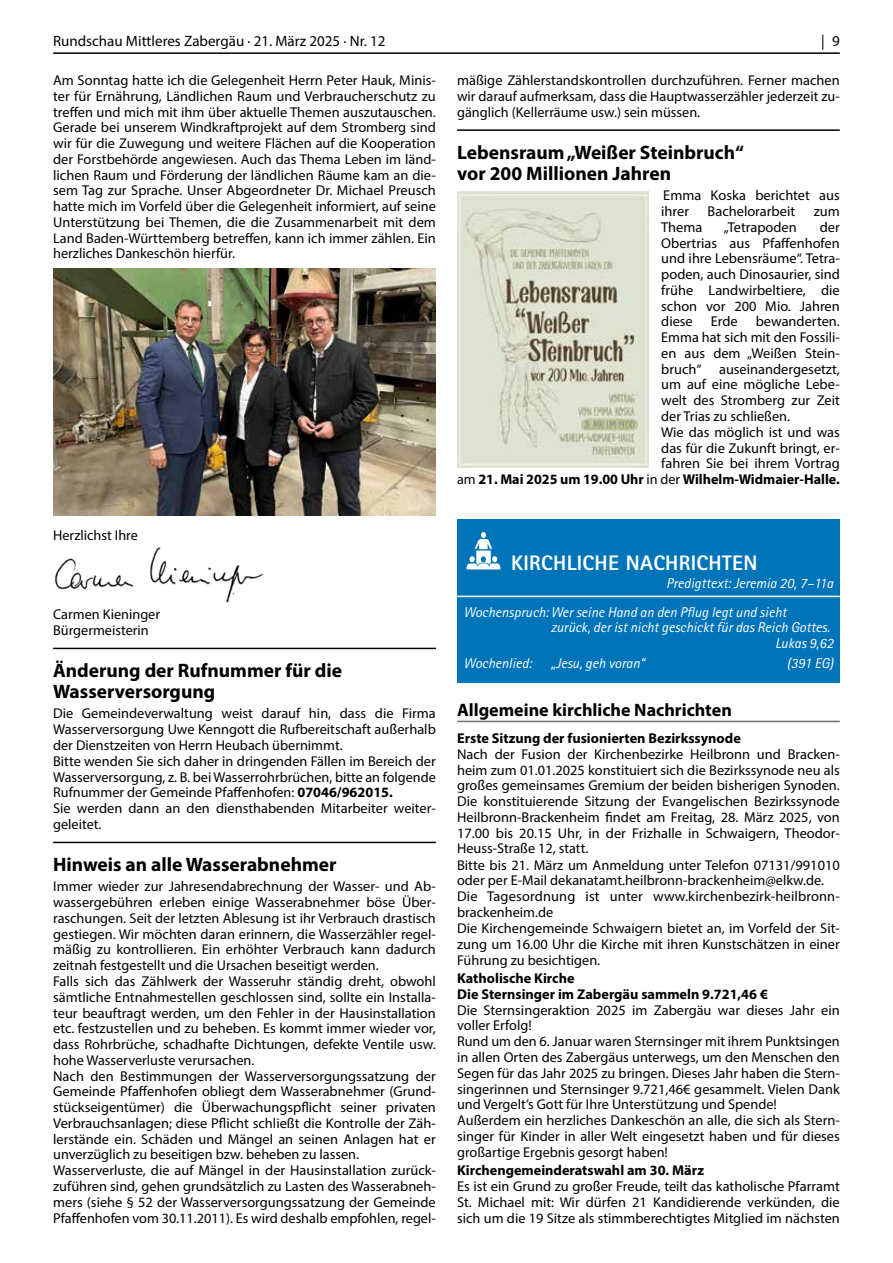
<style>
.page{position:relative;width:893px;height:1263px;background:#fff}
.page>*{position:absolute;margin:0;border:0;box-sizing:border-box;transform-origin:0 0}
.t1{font:800 21px "Rotis Sans Serif W1 G";letter-spacing:.015em;color:#fff}
.t2{font:700 19.5px/21px "Myriad Pro";color:#000}
.t3{font:700 18px "Myriad Pro";color:#000}
.t4{font:15px "Myriad Pro";color:#000}
.t5{font:14.25px/15.8px "Myriad Pro";color:#000}
.t6{font:700 14.25px/16px "Myriad Pro";color:#000}
.t7{font:italic 14.25px/28.5px "Rotis Sans Serif W1 G";color:#fff}
.s1{font-weight:400}
.s2{font-weight:700}
</style>
<div class="page">
<hr style="left:53px;top:52px;width:787px;height:2px;background:#000">
<hr style="left:53px;top:648px;width:383px;height:1px;background:#000">
<hr style="left:53px;top:842px;width:383px;height:1px;background:#000">
<img style="left:53px;top:268px;width:383px;height:247px">
<img style="left:55px;top:547px;width:209px;height:56px">
<hr style="left:457px;top:129px;width:383px;height:2px;background:#000">
<img style="left:457px;top:191px;width:191px;height:276px">
<div style="left:457px;top:519px;width:383px;height:164px;background:#0074b8"></div>
<hr style="left:457px;top:596px;width:383px;height:1px;background:#fff">
<svg style="left:466px;top:532px;width:34px;height:37px"></svg>
<hr style="left:457px;top:721px;width:383px;height:1px;background:#6f6f6e">
<p class="t4" style="left:53px;top:32px;width:334px">Rundschau Mittleres Zabergäu · 21. März 2025 · Nr. 12</p>
<p class="t4" style="left:821px;top:32px;width:20px">| 9</p>
<p class="t5" style="left:53px;top:72px;width:384px;text-align:justify">Am Sonntag hatte ich die Gelegenheit Herrn Peter Hauk, Minis&shy;ter für Ernährung, Ländlichen Raum und Verbraucherschutz zu treffen und mich mit ihm über aktuelle Themen auszutauschen.<br>Gerade bei unserem Windkraftprojekt auf dem Stromberg sind wir für die Zuwegung und weitere Flächen auf die Kooperation der Forstbehörde angewiesen. Auch das Thema Leben im länd&shy;lichen Raum und Förderung der ländlichen Räume kam an die&shy;sem Tag zur Sprache. Unser Abgeordneter Dr. Michael Preusch hatte mich im Vorfeld über die Gelegenheit informiert, auf seine Unterstützung bei Themen, die die Zusammenarbeit mit dem Land Baden-Württemberg betreffen, kann ich immer zählen. Ein herzliches Dankeschön hierfür.</p>
<p class="t5" style="left:457px;top:72px;width:384px;text-align:justify">mäßige Zählerstandskontrollen durchzuführen. Ferner machen wir darauf aufmerksam, dass die Hauptwasserzähler jederzeit zu&shy;gänglich (Kellerräume usw.) sein müssen.</p>
<h2 class="t2" style="left:457px;top:141px;width:288px">Lebensraum „Weißer Steinbruch“ vor 200 Millionen Jahren</h2>
<p class="t5" style="left:661px;top:187px;width:180px">Emma Koska berichtet aus ihrer</p>
<p class="t5" style="left:708px;top:203px;width:89px">Bachelorarbeit</p>
<p class="t5" style="left:814px;top:203px;width:28px">zum</p>
<p class="t5" style="left:661px;top:219px;width:43px">Thema</p>
<p class="t5" style="left:724px;top:219px;width:75px">„Tetrapoden</p>
<p class="t5" style="left:661px;top:219px;width:180px;text-align:justify;text-indent:159px">der Obertrias aus Pfaffenhofen und ihre Lebensräume“. Tetra&shy;poden, auch Dinosaurier, sind frühe Landwirbeltiere, die schon vor 200 Mio. Jahren diese</p>
<p class="t5" style="left:711px;top:313px;width:28px">Erde</p>
<p class="t5" style="left:756px;top:313px;width:86px">bewanderten.</p>
<p class="t5" style="left:661px;top:329px;width:180px">Emma hat sich mit den Fossili-</p>
<p class="t5" style="left:661px;top:345px;width:180px">en aus dem „Weißen Stein-</p>
<p class="t5" style="left:661px;top:361px;width:180px">bruch“ auseinandergesetzt,</p>
<p class="t5" style="left:661px;top:376px;width:180px">um auf eine mögliche Lebe-</p>
<p class="t5" style="left:661px;top:392px;width:180px">welt des Stromberg zur Zeit</p>
<p class="t5" style="left:661px;top:408px;width:130px">der Trias zu schließen.</p>
<p class="t5" style="left:661px;top:424px;width:180px">Wie das möglich ist und was</p>
<p class="t5" style="left:661px;top:440px;width:180px">das für die Zukunft bringt, er-</p>
<p class="t5" style="left:661px;top:456px;width:180px">fahren Sie bei ihrem Vortrag</p>
<p class="t6" style="left:457px;top:471px;width:384px"><span class="s1">am</span> 21. Mai 2025 um 19.00 Uhr <span class="s1">in der</span> Wilhelm-Widmaier-Halle.</p>
<p class="t5" style="left:53px;top:527px;width:86px">Herzlichst Ihre</p>
<p class="t5" style="left:53px;top:606px;width:108px">Carmen Kieninger<br>Bürgermeisterin</p>
<h2 class="t2" style="left:53px;top:660px;width:290px">Änderung der Rufnummer für die<br>Wasserversorgung</h2>
<p class="t5" style="left:53px;top:705px;width:384px">Die Gemeindeverwaltung weist darauf hin, dass die Firma Wasserversorgung Uwe Kenngott die Rufbereitschaft außerhalb der Dienstzeiten von Herrn Heubach übernimmt.<br>Bitte wenden Sie sich daher in dringenden Fällen im Bereich der Wasserversorgung, z. B. bei Wasserrohrbrüchen, bitte an folgende Rufnummer der Gemeinde Pfaffenhofen: <span class="s2">07046/962015.<br></span>Sie werden dann an den diensthabenden Mitarbeiter weiter&shy;geleitet.</p>
<h2 class="t2" style="left:53px;top:854px;width:285px">Hinweis an alle Wasserabnehmer</h2>
<p class="t5" style="left:53px;top:878px;width:384px">Immer wieder zur Jahresendabrechnung der Wasser- und Ab&shy;wassergebühren erleben einige Wasserabnehmer böse Über&shy;raschungen. Seit der letzten Ablesung ist ihr Verbrauch drastisch gestiegen. Wir möchten daran erinnern, die Wasserzähler regel&shy;mäßig zu kontrollieren. Ein erhöhter Verbrauch kann dadurch zeitnah festgestellt und die Ursachen beseitigt werden.<br>Falls sich das Zählwerk der Wasseruhr ständig dreht, obwohl sämtliche Entnahmestellen geschlossen sind, sollte ein Installa&shy;teur beauftragt werden, um den Fehler in der Hausinstallation etc. festzustellen und zu beheben. Es kommt immer wieder vor, dass Rohrbrüche, schadhafte Dichtungen, defekte Ventile usw. hohe Wasserverluste verursachen.<br>Nach den Bestimmungen der Wasserversorgungssatzung der Gemeinde Pfaffenhofen obliegt dem Wasserabnehmer (Grund&shy;stückseigentümer) die Überwachungspflicht seiner privaten Verbrauchsanlagen; diese Pflicht schließt die Kontrolle der Zäh&shy;lerstände ein. Schäden und Mängel an seinen Anlagen hat er unverzüglich zu beseitigen bzw. beheben zu lassen.<br>Wasserverluste, die auf Mängel in der Hausinstallation zurück&shy;zuführen sind, gehen grundsätzlich zu Lasten des Wasserabneh&shy;mers (siehe § 52 der Wasserversorgungssatzung der Gemeinde Pfaffenhofen vom 30.11.2011). Es wird deshalb empfohlen, regel-</p>
<h1 class="t1" style="left:511px;top:549px;width:248px">KIRCHLICHE NACHRICHTEN</h1>
<p class="t7" style="left:463px;top:569px;width:371px;text-indent:203px">Predigttext: Jeremia 20, 7–11a<br>Wochenspruch: Wer seine Hand an den Pflug legt und sieht</p>
<p class="t7" style="left:551px;top:620px;width:284px;line-height:15.8px;text-align:right">zurück, der ist nicht geschickt für das Reich Gottes.<br>Lukas 9,62</p>
<p class="t7" style="left:463px;top:649px;width:70px">Wochenlied:</p>
<p class="t7" style="left:551px;top:649px;width:96px">„Jesu, geh voran“</p>
<p class="t7" style="left:787px;top:649px;width:48px">(391 EG)</p>
<p class="t3" style="left:457px;top:699px;width:276px">Allgemeine kirchliche Nachrichten</p>
<p class="t6" style="left:457px;top:730px;width:285px">Erste Sitzung der fusionierten Bezirkssynode</p>
<p class="t5" style="left:457px;top:746px;width:384px">Nach der Fusion der Kirchenbezirke Heilbronn und Bracken&shy;heim zum 01.01.2025 konstituiert sich die Bezirkssynode neu als großes gemeinsames Gremium der beiden bisherigen Synoden.<br>Die konstituierende Sitzung der Evangelischen Bezirkssynode Heilbronn-Brackenheim findet am Freitag, 28. März 2025, von 17.00 bis 20.15 Uhr, in der Frizhalle in Schwaigern, Theodor-Heuss-Straße 12, statt.<br>Bitte bis 21. März um Anmeldung unter Telefon 07131/991010 oder per E-Mail dekanatamt.heilbronn-brackenheim@elkw.de.<br>Die Tagesordnung ist unter www.kirchenbezirk-heilbronn&shy;brackenheim.de<br>Die Kirchengemeinde Schwaigern bietet an, im Vorfeld der Sit&shy;zung um 16.00 Uhr die Kirche mit ihren Kunstschätzen in einer Führung zu besichtigen.</p>
<p class="t6" style="left:457px;top:969px;width:312px">Katholische Kirche<br>Die Sternsinger im Zabergäu sammeln 9.721,46 €</p>
<p class="t5" style="left:457px;top:1002px;width:384px">Die Sternsingeraktion 2025 im Zabergäu war dieses Jahr ein voller Erfolg!<br>Rund um den 6. Januar waren Sternsinger mit ihrem Punktsingen in allen Orten des Zabergäus unterwegs, um den Menschen den Segen für das Jahr 2025 zu bringen. Dieses Jahr haben die Stern&shy;singerinnen und Sternsinger 9.721,46€ gesammelt. Vielen Dank und Vergelt’s Gott für Ihre Unterstützung und Spende!<br>Außerdem ein herzliches Dankeschön an alle, die sich als Stern&shy;singer für Kinder in aller Welt eingesetzt haben und für dieses großartige Ergebnis gesorgt haben!</p>
<p class="t6" style="left:457px;top:1162px;width:248px">Kirchengemeinderatswahl am 30. März</p>
<p class="t5" style="left:457px;top:1178px;width:384px;text-align:justify">Es ist ein Grund zu großer Freude, teilt das katholische Pfarramt St. Michael mit: Wir dürfen 21 Kandidierende verkünden, die sich um die 19 Sitze als stimmberechtigtes Mitglied im nächsten</p>
</div>
